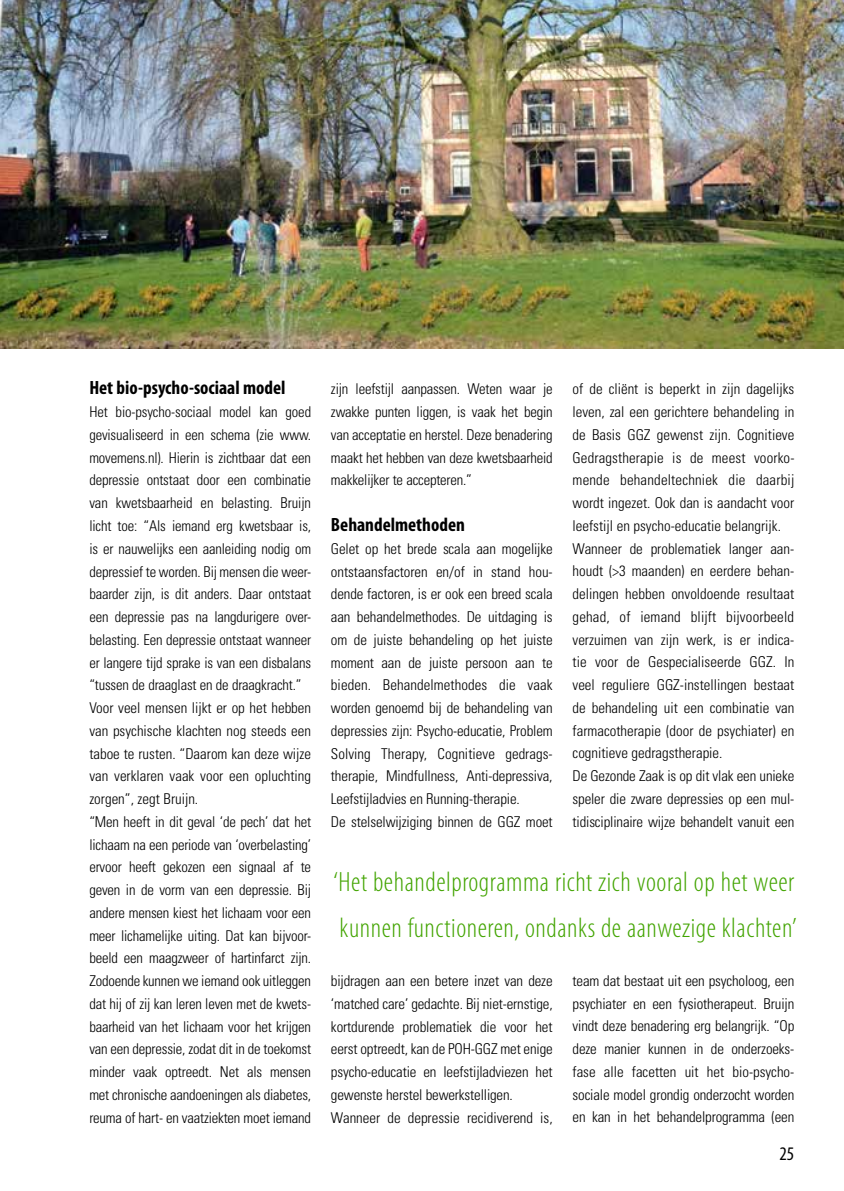
<style>
.page{position:relative;width:844px;height:1191px;background:#fff}
.page>*{position:absolute;margin:0;border:0;box-sizing:border-box;transform-origin:0 0}
.t1{font:300 condensed 28px/45.5px "Myriad Pro";letter-spacing:.02em;color:#42a400}
.t2{font:700 condensed 19.25px "Myriad Pro";color:#000}
.t3{font:condensed 19.25px "Myriad Pro";color:#000}
.t4{font:300 condensed 14.88px/22.8px "Univers";letter-spacing:-.01em;color:#000}
</style>
<div class="page">
<img style="left:0;top:0;width:843px;height:349px">
<p class="t2" style="left:89px;top:376px;width:197px">Het bio-psycho-sociaal model</p>
<p class="t4" style="left:89px;top:400px;width:223px">Het bio-psycho-sociaal model kan goed gevisualiseerd in een schema (zie www. movemens.nl). Hierin is zichtbaar dat een depressie ontstaat door een combinatie van kwetsbaarheid en belasting. Bruijn licht toe: “Als iemand erg kwetsbaar is, is er nauwelijks een aanleiding nodig om depressief te worden. Bij mensen die weer&shy;baarder zijn, is dit anders. Daar ontstaat een depressie pas na langdurigere over&shy;belasting. Een depressie ontstaat wanneer er langere tijd sprake is van een disbalans “tussen de draaglast en de draagkracht.” Voor veel mensen lijkt er op het hebben van psychische klachten nog steeds een taboe te rusten. “Daarom kan deze wijze van verklaren vaak voor een opluchting zorgen”, zegt Bruijn.<br>“Men heeft in dit geval ‘de pech’ dat het lichaam na een periode van ‘overbelasting’ ervoor heeft gekozen een signaal af te geven in de vorm van een depressie. Bij andere mensen kiest het lichaam voor een meer lichamelijke uiting. Dat kan bijvoor&shy;beeld een maagzweer of hartinfarct zijn.<br>Zodoende kunnen we iemand ook uitleggen dat hij of zij kan leren leven met de kwets&shy;baarheid van het lichaam voor het krijgen van een depressie, zodat dit in de toekomst minder vaak optreedt. Net als mensen met chronische aandoeningen als diabetes, reuma of hart- en vaatziekten moet iemand</p>
<p class="t4" style="left:331px;top:378px;width:223px;text-align:justify">zijn leefstijl aanpassen. Weten waar je zwakke punten liggen, is vaak het begin van acceptatie en herstel. Deze benadering maakt het hebben van deze kwetsbaarheid makkelijker te accepteren.”</p>
<p class="t2" style="left:331px;top:512px;width:135px">Behandelmethoden</p>
<p class="t4" style="left:331px;top:537px;width:223px">Gelet op het brede scala aan mogelijke ontstaansfactoren en/of in stand hou&shy;dende factoren, is er ook een breed scala aan behandelmethodes. De uitdaging is om de juiste behandeling op het juiste moment aan de juiste persoon aan te bieden. Behandelmethodes die vaak worden genoemd bij de behandeling van depressies zijn: Psycho-educatie, Problem Solving Therapy, Cognitieve gedrags&shy;therapie, Mindfullness, Anti-depressiva, Leefstijladvies en Running-therapie.<br>De stelselwijziging binnen de GGZ moet</p>
<p class="t4" style="left:572px;top:378px;width:223px">of de cliënt is beperkt in zijn dagelijks leven, zal een gerichtere behandeling in de Basis GGZ gewenst zijn. Cognitieve Gedragstherapie is de meest voorko&shy;mende behandeltechniek die daarbij wordt ingezet. Ook dan is aandacht voor leefstijl en psycho-educatie belangrijk.<br>Wanneer de problematiek langer aan&shy;houdt (&gt;3 maanden) en eerdere behan&shy;delingen hebben onvoldoende resultaat gehad, of iemand blijft bijvoorbeeld verzuimen van zijn werk, is er indica&shy;tie voor de Gespecialiseerde GGZ. In veel reguliere GGZ-instellingen bestaat de behandeling uit een combinatie van farmacotherapie (door de psychiater) en cognitieve gedragstherapie.<br>De Gezonde Zaak is op dit vlak een unieke speler die zware depressies op een mul&shy;tidisciplinaire wijze behandelt vanuit een</p>
<h1 class="t1" style="left:333px;top:860px;width:465px">‘Het behandelprogramma richt zich vooral op het weer kunnen functioneren, ondanks de aanwezige klachten’</h1>
<p class="t4" style="left:331px;top:969px;width:223px">bijdragen aan een betere inzet van deze ‘matched care’ gedachte. Bij niet-ernstige, kortdurende problematiek die voor het eerst optreedt, kan de POH-GGZ met enige psycho-educatie en leefstijladviezen het gewenste herstel bewerkstelligen.<br>Wanneer de depressie recidiverend is,</p>
<p class="t4" style="left:572px;top:969px;width:223px;text-align:justify">team dat bestaat uit een psycholoog, een psychiater en een fysiotherapeut. Bruijn vindt deze benadering erg belangrijk. “Op deze manier kunnen in de onderzoeks&shy;fase alle facetten uit het bio-psycho&shy;sociale model grondig onderzocht worden en kan in het behandelprogramma (een</p>
<p class="t3" style="left:779px;top:1142px;width:16px">25</p>
</div>
